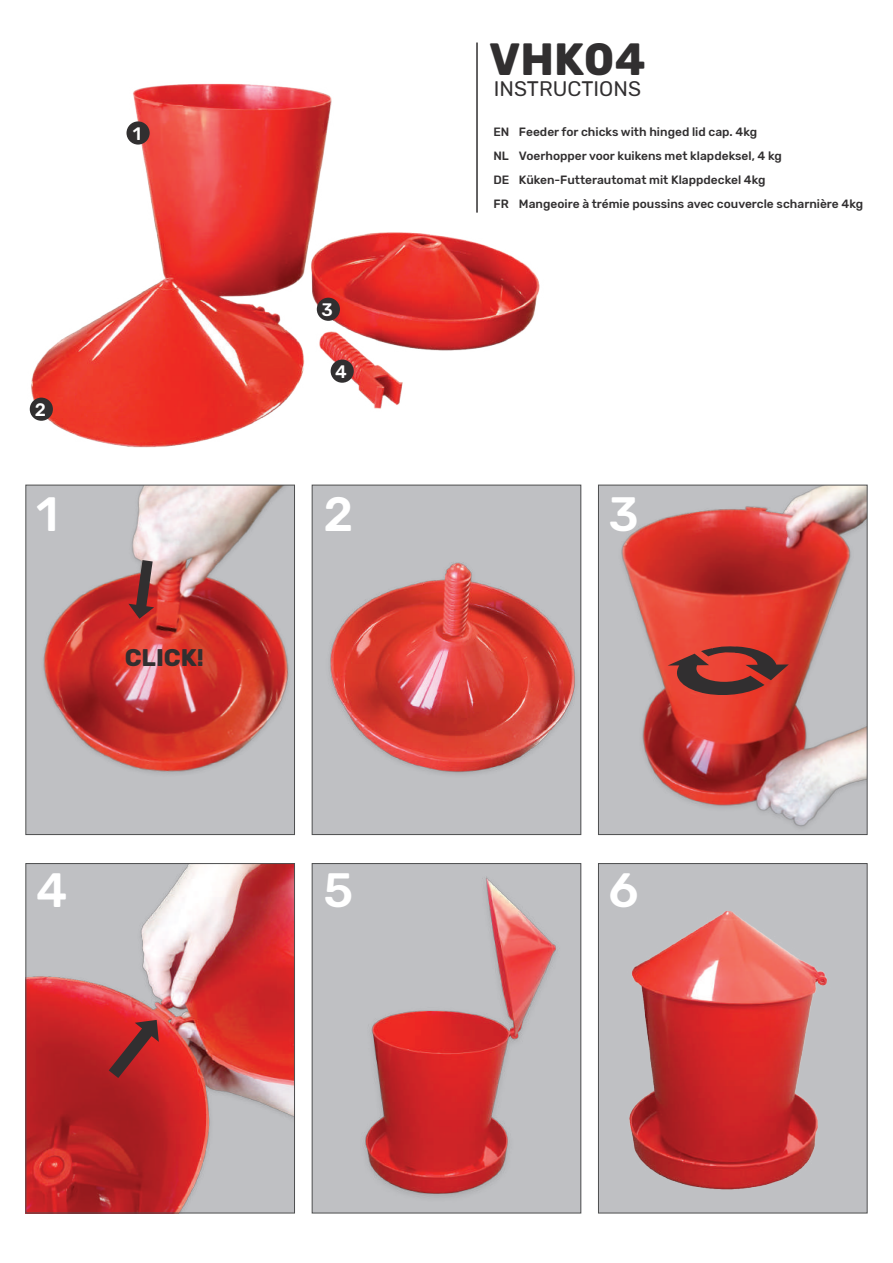
<style>
.page{position:relative;width:893px;height:1263px;background:#fff}
.page>*{position:absolute;margin:0;border:0;box-sizing:border-box;transform-origin:0 0}
.t1{font:500 48px "Rubik";color:#fff}
.t2{font:700 45px "Rubik";color:#312f30}
.t3{font:700 24px "Rubik";color:#312f30}
.t4{font:21px "Rubik";color:#312f30}
.t5{font:500 18px "Rubik";color:#fff}
.t6{font:500 12px/24px "Rubik";color:#312f30}
</style>
<div class="page">
<hr style="left:476px;top:43px;width:2px;height:170px;background:#312f30">
<img style="left:28px;top:487px;width:265px;height:346px">
<div style="left:26px;top:485px;width:269px;height:350px;border:1px solid #4e4f50"></div>
<img style="left:28px;top:865px;width:265px;height:346px">
<div style="left:26px;top:863px;width:269px;height:350px;border:1px solid #4e4f50"></div>
<img style="left:314px;top:487px;width:265px;height:346px">
<div style="left:312px;top:485px;width:269px;height:350px;border:1px solid #4e4f50"></div>
<img style="left:314px;top:865px;width:265px;height:346px">
<div style="left:312px;top:863px;width:269px;height:350px;border:1px solid #4e4f50"></div>
<img style="left:600px;top:487px;width:265px;height:346px">
<div style="left:598px;top:485px;width:269px;height:350px;border:1px solid #4e4f50"></div>
<div style="left:598px;top:863px;width:269px;height:350px;background:#bfc0c3"></div>
<img style="left:629px;top:911px;width:198px;height:279px">
<div style="left:598px;top:863px;width:269px;height:350px;border:1px solid #4e4f50"></div>
<img style="left:29px;top:58px;width:511px;height:390px">
<div style="left:126px;top:121px;width:24px;height:24px;background:#312f30;border-radius:50%"></div>
<div style="left:30px;top:398px;width:23px;height:23px;background:#312f30;border-radius:50%"></div>
<div style="left:331px;top:360px;width:23px;height:23px;background:#312f30;border-radius:50%"></div>
<div style="left:317px;top:298px;width:23px;height:23px;background:#312f30;border-radius:50%"></div>
<svg style="left:668px;top:645px;width:121px;height:52px;background:#a13930"></svg>
<svg style="left:128px;top:560px;width:26px;height:59px;background:#8a4545"></svg>
<svg style="left:109px;top:1020px;width:50px;height:58px;background:#9f2729"></svg>
<h3 class="t5" style="left:133px;top:123px;width:10px">1</h3>
<h3 class="t5" style="left:35px;top:399px;width:13px">2</h3>
<h1 class="t1" style="left:36px;top:486px;width:24px">1</h1>
<h3 class="t3" style="left:125px;top:644px;width:81px">CLICK!</h3>
<h1 class="t1" style="left:36px;top:862px;width:33px">4</h1>
<h3 class="t5" style="left:322px;top:299px;width:13px">3</h3>
<h3 class="t5" style="left:335px;top:361px;width:13px">4</h3>
<h1 class="t1" style="left:324px;top:486px;width:31px">2</h1>
<h1 class="t1" style="left:324px;top:862px;width:31px">5</h1>
<h2 class="t2" style="left:489px;top:33px;width:158px">VHK04</h2>
<h3 class="t4" style="left:494px;top:77px;width:149px">INSTRUCTIONS</h3>
<p class="t6" style="left:493px;top:120px;width:371px">EN Feeder for chicks with hinged lid cap. 4kg<br>NL Voerhopper voor kuikens met klapdeksel, 4 kg<br>DE Küken-Futterautomat mit Klappdeckel 4kg<br>FR Mangeoire à trémie poussins avec couvercle scharnière 4kg</p>
<h1 class="t1" style="left:608px;top:486px;width:32px">3</h1>
<h1 class="t1" style="left:608px;top:862px;width:32px">6</h1>
</div>
